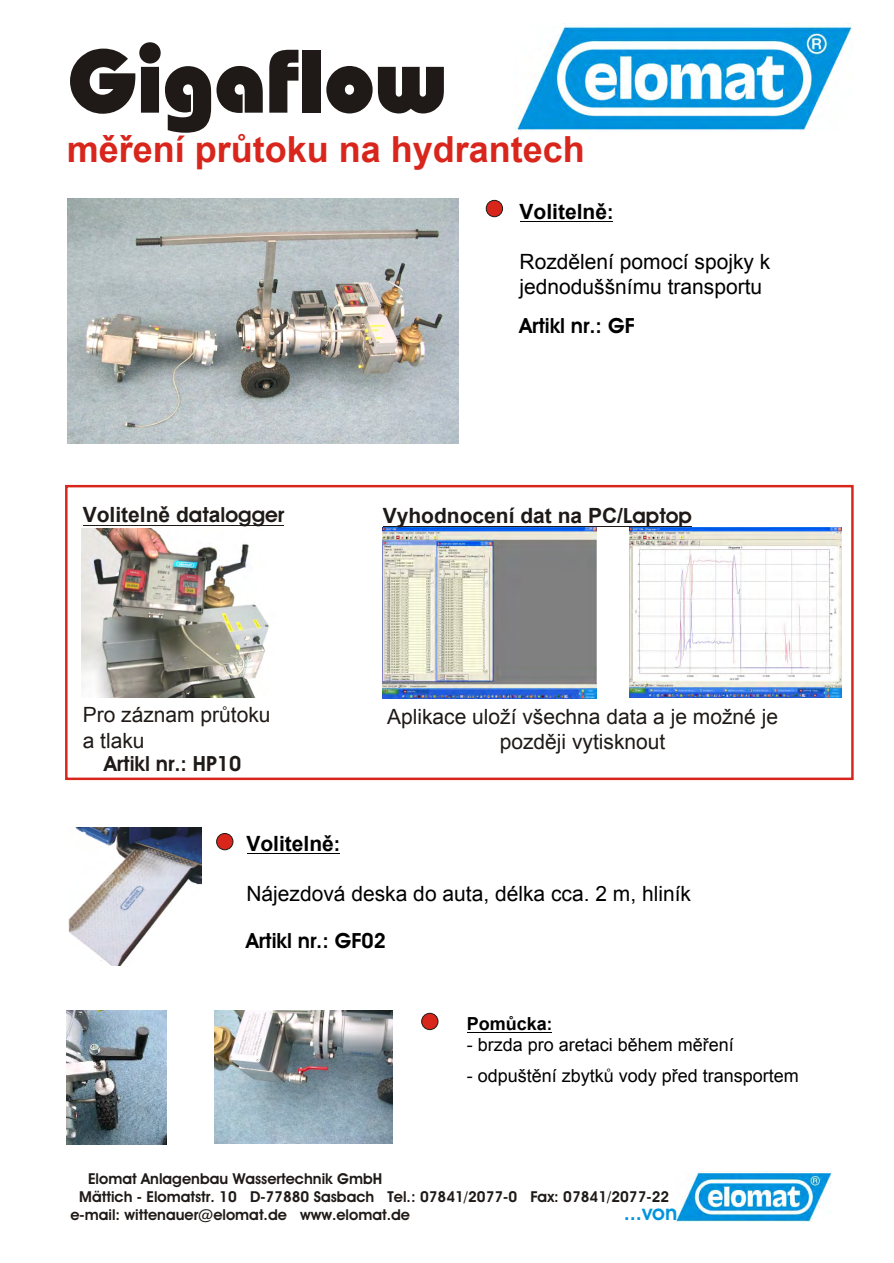
<style>
.page{position:relative;width:894px;height:1263px;background:#fff}
.page>*{position:absolute;margin:0;border:0;box-sizing:border-box;transform-origin:0 0}
.t1{font:90px "Bauhaus Hv BT";color:#1f1a17}
.t2{font:700 36px "Arial";color:#d9261c}
.t3{font:21px/25.2px "Arial";color:#000}
.t4{font:21px/25.2px "Arial";color:#1f1a17}
.t5{font:700 21px "Arial";color:#1f1a17}
.t6{font:700 21px "Avant Garde Bk BT";color:#000}
.t7{font:700 21px "Arial";color:#000}
.t8{font:700 21px "Avant Garde Bk BT";color:#1f1a17}
.t9{font:700 21px "Avant Garde Bk BT";color:#0094de}
.t10{font:18px "Arial";color:#000}
.t11{font:700 18px "Arial";color:#000}
.t12{font:700 15.15px "Avant Garde Bk BT";color:#1f1a17}
.s1{font-family:"Avant Garde Bk BT"}
</style>
<div class="page">
<div style="left:65px;top:485px;width:789px;height:295px;border:2px solid #d9261c"></div>
<img style="left:676px;top:1172px;width:156px;height:50px">
<hr style="left:520px;top:221px;width:93px;height:1px;background:#000">
<img style="left:514px;top:25px;width:338px;height:107px">
<img style="left:68px;top:199px;width:391px;height:245px">
<img style="left:383px;top:528px;width:214px;height:171px">
<img style="left:81px;top:528px;width:188px;height:169px">
<img style="left:629px;top:528px;width:213px;height:170px">
<hr style="left:83px;top:525px;width:201px;height:1px;background:#1f1a17">
<hr style="left:383px;top:526px;width:309px;height:1px;background:#1f1a17">
<img style="left:69px;top:827px;width:132px;height:139px">
<hr style="left:247px;top:853px;width:93px;height:1px;background:#000">
<img style="left:66px;top:1010px;width:100px;height:134px">
<img style="left:214px;top:1010px;width:178px;height:134px">
<hr style="left:467px;top:1032px;width:85px;height:1px;background:#000">
<div style="left:486px;top:200px;width:17px;height:17px;background:#d9261c;border:1px solid #1f1a17;border-radius:50%"></div>
<div style="left:216px;top:833px;width:17px;height:17px;background:#d9261c;border:1px solid #1f1a17;border-radius:50%"></div>
<div style="left:422px;top:1013px;width:16px;height:17px;background:#d9261c;border:1px solid #1f1a17;border-radius:50%"></div>
<h1 class="t1" style="left:68px;top:44px;width:381px">Gigaflow</h1>
<h2 class="t2" style="left:67px;top:125px;width:520px">měření průtoku na hydrantech</h2>
<h3 class="t5" style="left:83px;top:501px;width:203px">Volitelně d<span class="s1">at</span>a<span class="s1">logger</span></h3>
<h3 class="t4" style="left:83px;top:703px;width:189px">Pro záznam průtoku a tlaku</h3>
<h3 class="t8" style="left:104px;top:755px;width:138px">Artikl nr.: HP10</h3>
<h3 class="t7" style="left:520px;top:197px;width:95px">Volitelně<span class="s1">:</span></h3>
<h3 class="t3" style="left:520px;top:249px;width:252px">Rozdělení pomocí spojky k jednoduššnímu transportu</h3>
<h3 class="t6" style="left:520px;top:317px;width:117px">Artikl nr.: GF</h3>
<h3 class="t5" style="left:383px;top:502px;width:311px">Vyhodnocení dat na PC/<span class="s1">Laptop</span></h3>
<h3 class="t4" style="left:387px;top:704px;width:393px;text-align:center">Aplikace uloží všechna data a je možné je později vytisknout</h3>
<h3 class="t7" style="left:246px;top:829px;width:95px">Volitelně<span class="s1">:</span></h3>
<h3 class="t3" style="left:246px;top:881px;width:446px">Nájezdová deska do auta, délka cca. 2 m, hliník</h3>
<h3 class="t6" style="left:246px;top:932px;width:141px">Artikl nr.: GF02</h3>
<p class="t11" style="left:467px;top:1011px;width:87px">Pomůcka<span class="s1">:</span></p>
<p class="t10" style="left:467px;top:1033px;width:269px">- brzda pro aretaci během měření</p>
<p class="t10" style="left:467px;top:1064px;width:334px">- odpuštění zbytků vody před transportem</p>
<p class="t12" style="left:88px;top:1173px;width:296px">Elomat Anlagenbau Wassertechnik GmbH</p>
<p class="t12" style="left:79px;top:1191px;width:591px">Mättich - Elomatstr. 10 D-77880 Sasbach Tel.: 07841/2077-0 Fax: 07841/2077-22</p>
<p class="t12" style="left:70px;top:1209px;width:341px">e-mail: wittenauer@elomat.de www.elomat.de</p>
<h3 class="t9" style="left:624px;top:1205px;width:55px">...von</h3>
</div>
